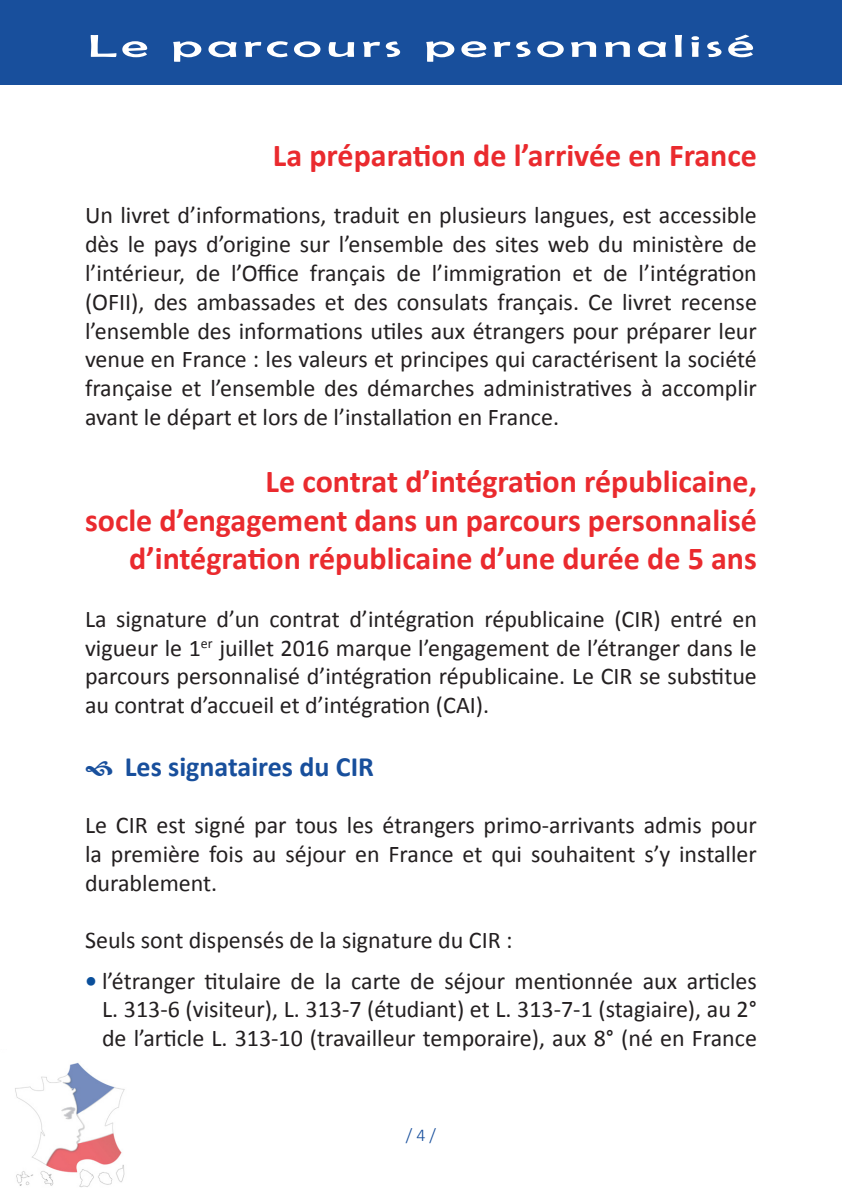
<style>
.page{position:relative;width:842px;height:1191px;background:#fff}
.page>*{position:absolute;margin:0;border:0;box-sizing:border-box;transform-origin:0 0}
.t1{font:700 32px/38.4px "Calibri";color:#ea2a2e;text-align:right}
.t2{font:32px "Berlin Sans FB";letter-spacing:.08em;color:#fff;scale:1.75 1}
.t3{font:700 28px "Calibri";color:#184f9c}
.t4{font:24px/28.8px "Calibri";color:#231f20;text-align:justify}
.t5{font:300 18px "Calibri";color:#184f9c}
.s1{font-weight:700;color:#0a4f9b}
</style>
<div class="page">
<div style="left:0;top:0;width:842px;height:85px;background:#184f9c"></div>
<img style="left:15px;top:1062px;width:110px;height:125px">
<h1 class="t2" style="left:88px;top:28px;width:382px">Le parcours personnalisé</h1>
<p class="t1" style="left:273px;top:136px;width:486px">La préparation de l’arrivée en France</p>
<p class="t4" style="left:85px;top:201px;width:673px">Un livret d’informations, traduit en plusieurs langues, est accessible dès le pays d’origine sur l’ensemble des sites web du ministère de l’intérieur, de l’Office français de l’immigration et de l’intégration (OFII), des ambassades et des consulats français. Ce livret recense l’ensemble des informations utiles aux étrangers pour préparer leur venue en France : les valeurs et principes qui caractérisent la société française et l’ensemble des démarches administratives à accomplir avant le départ et lors de l’installation en France.</p>
<p class="t1" style="left:85px;top:462px;width:673px">Le contrat d’intégration républicaine,<br>socle d’engagement dans un parcours personnalisé d’intégration républicaine d’une durée de 5 ans</p>
<p class="t4" style="left:85px;top:604px;width:673px">La signature d’un contrat d’intégration républicaine (CIR) entré en vigueur le 1<sup>er</sup> juillet 2016 marque l’engagement de l’étranger dans le parcours personnalisé d’intégration républicaine. Le CIR se substitue au contrat d’accueil et d’intégration (CAI).</p>
<p class="t3" style="left:125px;top:748px;width:251px">Les signataires du CIR</p>
<p class="t4" style="left:85px;top:811px;width:673px">Le CIR est signé par tous les étrangers primo-arrivants admis pour la première fois au séjour en France et qui souhaitent s’y installer durablement.</p>
<p class="t4" style="left:85px;top:926px;width:429px">Seuls sont dispensés de la signature du CIR :</p>
<p class="t4" style="left:102px;top:966px;width:656px;text-indent:-17px"><span class="s1">•</span> l’étranger titulaire de la carte de séjour mentionnée aux articles L. 313-6 (visiteur), L. 313-7 (étudiant) et L. 313-7-1 (stagiaire), au 2° de l’article L. 313-10 (travailleur temporaire), aux 8° (né en France</p>
<p class="t5" style="left:406px;top:1123px;width:32px">/ 4 /</p>
</div>
